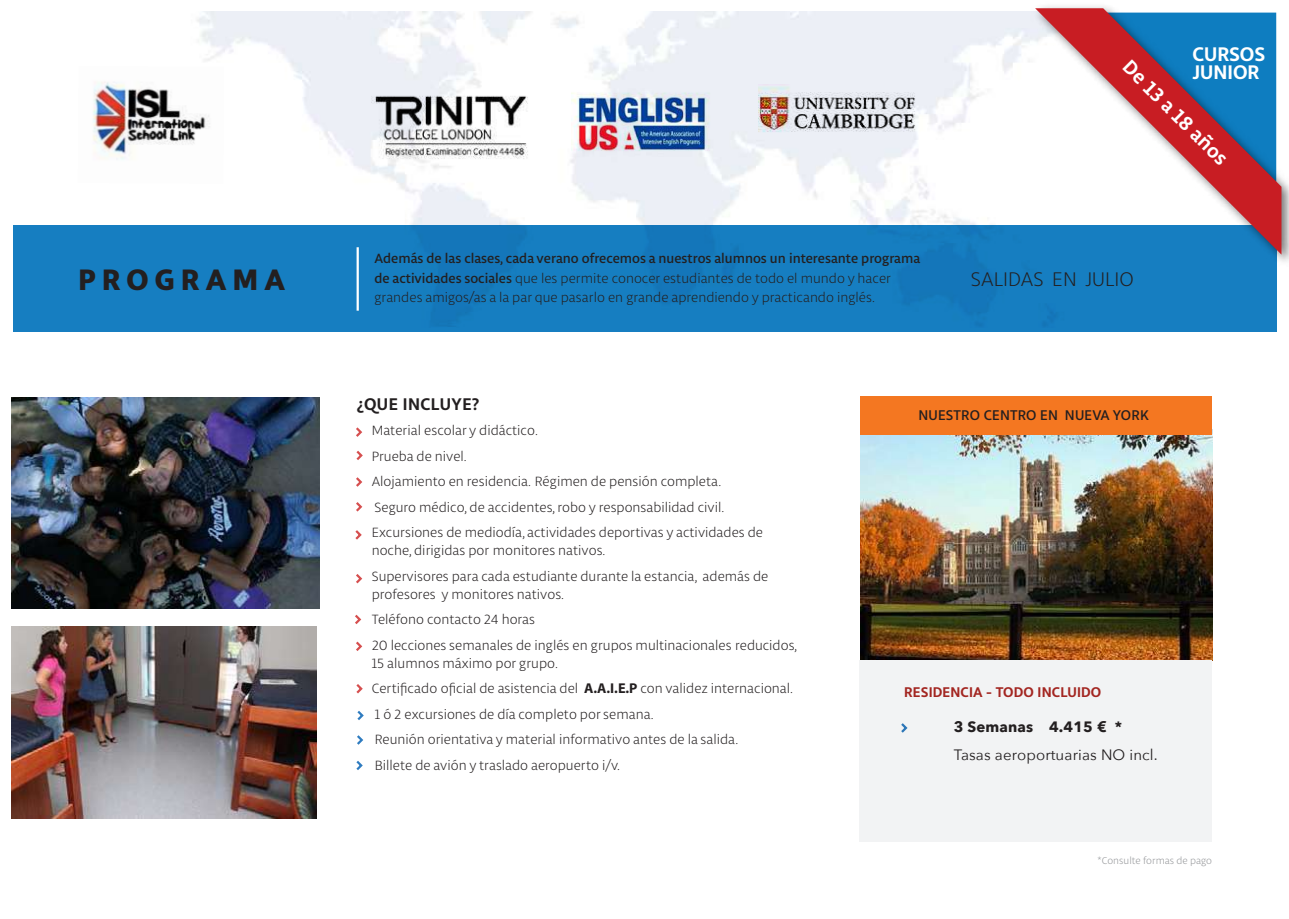
<style>
.page{position:relative;width:1289px;height:919px;background:#fff}
.page>*{position:absolute;margin:0;border:0;box-sizing:border-box;transform-origin:0 0}
.t1{font:800 31.5px "Libertad";letter-spacing:.2em;color:#231f20}
.t2{font:700 21px/18px "Libertad";color:#fff}
.t3{font:300 21px "Libertad";color:#231f20}
.t4{font:700 18px "Libertad";letter-spacing:.025em;color:#231f20}
.t5{font:15px "Avenir Next";letter-spacing:.01em;color:#231f20}
.t6{font:500 15px "Libertad";letter-spacing:.01em;color:#231f20}
.t7{font:700 15px "Libertad";letter-spacing:.01em;color:#a32621}
.t8{font:700 15px "Avenir Next";letter-spacing:.01em;color:#231f20}
.t9{font:300 14.25px/25.5px "Libertad";color:#231f20}
.t10{font:300 10.5px "Libertad";color:#939598}
.s1{font-weight:500}
.s2{font-family:"Myriad";font-weight:700}
</style>
<div class="page">
<img style="left:13px;top:12px;width:1013px;height:214px">
<img style="left:758px;top:85px;width:159px;height:69px">
<img style="left:571px;top:81px;width:140px;height:85px">
<img style="left:371px;top:81px;width:160px;height:87px">
<img style="left:78px;top:66px;width:146px;height:118px">
<div style="left:13px;top:226px;width:1263px;height:106px;background:#167ec1"></div>
<img style="left:12px;top:626px;width:304px;height:192px">
<svg style="left:356px;top:427px;width:7px;height:10px"></svg>
<svg style="left:356px;top:450px;width:7px;height:10px"></svg>
<svg style="left:356px;top:477px;width:7px;height:10px"></svg>
<svg style="left:356px;top:502px;width:7px;height:10px"></svg>
<svg style="left:355px;top:530px;width:7px;height:10px"></svg>
<svg style="left:356px;top:574px;width:7px;height:10px"></svg>
<svg style="left:355px;top:614px;width:7px;height:10px"></svg>
<svg style="left:356px;top:641px;width:7px;height:10px"></svg>
<svg style="left:357px;top:711px;width:7px;height:9px"></svg>
<svg style="left:357px;top:735px;width:6px;height:9px"></svg>
<svg style="left:356px;top:761px;width:7px;height:9px"></svg>
<img style="left:860px;top:434px;width:352px;height:226px">
<div style="left:859px;top:660px;width:353px;height:182px;background:#f2f3f4"></div>
<div style="left:860px;top:396px;width:352px;height:38px;background:#f47721"></div>
<hr style="left:356px;top:247px;width:3px;height:64px;background:#fff">
<img style="left:12px;top:398px;width:308px;height:210px">
<img style="left:1026px;top:6px;width:262px;height:266px">
<svg style="left:1035px;top:8px;width:246px;height:246px"></svg>
<svg style="left:356px;top:684px;width:7px;height:10px"></svg>
<svg style="left:901px;top:723px;width:6px;height:9px"></svg>
<h1 class="t1" style="left:78px;top:257px;width:208px">PROGRAMA</h1>
<p class="t9" style="left:374px;top:248px;width:547px;line-height:19.5px"><span class="s1">Además de las clases, cada verano ofrecemos a nuestros alumnos un interesante programa de actividades sociales</span> que les permite conocer estudiantes de todo el mundo y hacer grandes amigos/as a la par que pasarlo en grande aprendiendo y practicando inglés.</p>
<h2 class="t2" style="left:1192px;top:45px;width:74px">CURSOS<br>JUNIOR</h2>
<h2 class="t2" style="left:1133px;top:56px;width:141px;rotate:45deg">De 13 a 18 años</h2>
<h2 class="t3" style="left:970px;top:266px;width:164px">SALIDAS EN JULIO</h2>
<p class="t4" style="left:357px;top:391px;width:124px">¿QUE INCLUYE?</p>
<p class="t9" style="left:372px;top:417px;width:393px">Material escolar y didáctico.<br>Prueba de nivel.<br>Alojamiento en residencia. Régimen de pensión completa.<br>Seguro médico, de accidentes, robo y responsabilidad civil.<br>Excursiones de mediodía, actividades deportivas y actividades de</p>
<p class="t9" style="left:372px;top:537px;width:398px">noche, dirigidas por monitores nativos.<br>Supervisores para cada estudiante durante la estancia, además de</p>
<p class="t9" style="left:372px;top:581px;width:427px">profesores y monitores nativos.<br>Teléfono contacto 24 horas<br>20 lecciones semanales de inglés en grupos multinacionales reducidos,</p>
<p class="t9" style="left:372px;top:650px;width:423px">15 alumnos máximo por grupo.<br>Certificado oficial de asistencia del <span class="s2">A.A.I.E.P</span> con validez internacional.<br>1 ó 2 excursiones de día completo por semana.<br>Reunión orientativa y material informativo antes de la salida.<br>Billete de avión y traslado aeropuerto i/v.</p>
<p class="t6" style="left:918px;top:405px;width:232px">NUESTRO CENTRO EN NUEVA YORK</p>
<p class="t7" style="left:904px;top:682px;width:199px">RESIDENCIA - TODO INCLUIDO</p>
<p class="t8" style="left:953px;top:713px;width:170px">3 Semanas 4.415 € *</p>
<p class="t5" style="left:953px;top:742px;width:205px">Tasas aeroportuarias NO incl.</p>
<p class="t10" style="left:1097px;top:854px;width:116px">*Consulte formas de pago</p>
</div>
